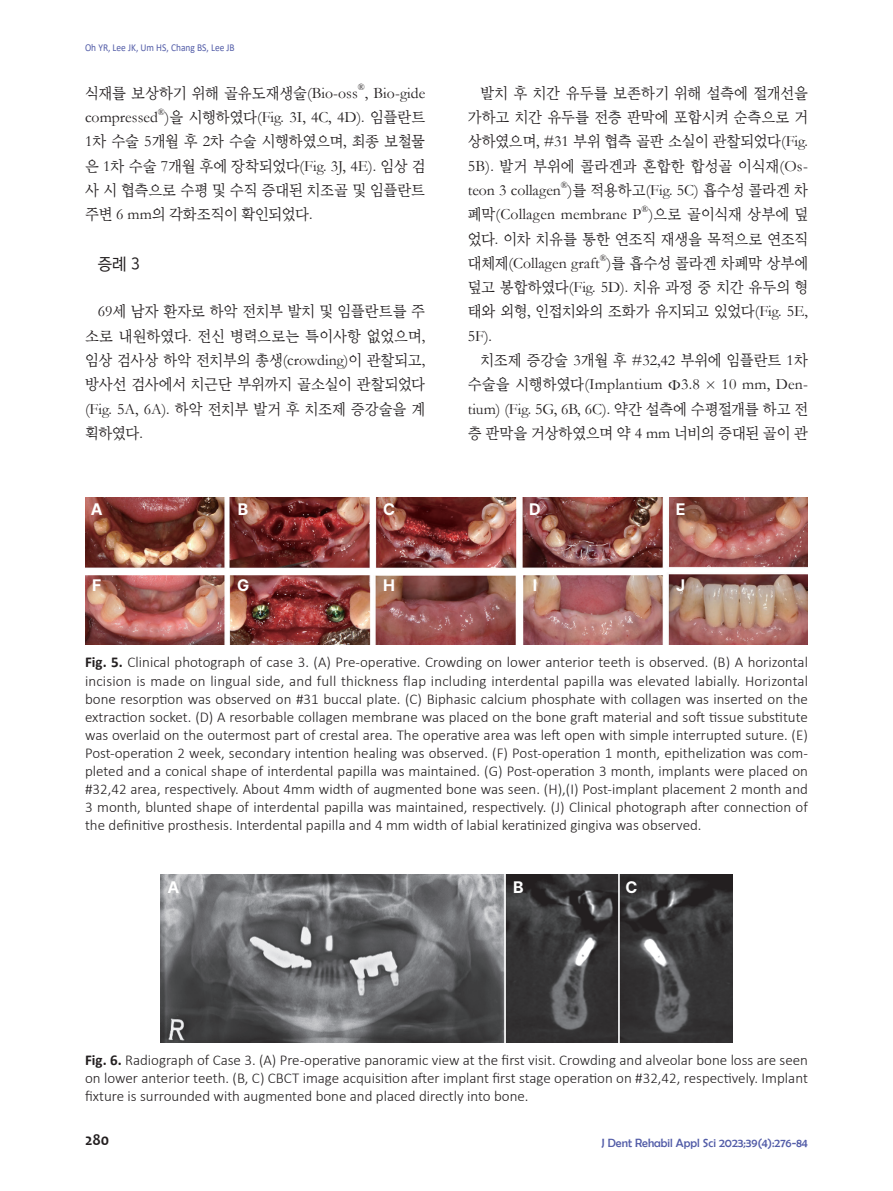
<style>
.page{position:relative;width:893px;height:1191px;background:#fff}
.page>*{position:absolute;margin:0;border:0;box-sizing:border-box;transform-origin:0 0}
.t1{font:700 16.5px "Pretendard";color:#fff}
.t2{font:700 16.5px "Candara";color:#231f20;scale:.95 1}
.t3{font:16.5px "Bareun Dotum Pro 1";color:#231f20;scale:.95 1}
.t4{font:15.75px/24.3px "Bareun Batang Pro 1";color:#231f20;text-align:justify;scale:.96 1}
.t5{font:15.75px/24.3px "Garamond";letter-spacing:.005em;color:#231f20}
.t6{font:300 15px/18px "Calibri";color:#231f20;text-align:justify}
.t7{font:12px "Berlin Sans FB";color:#535da8}
.t8{font:10.5px "Calibri";color:#535da8;scale:.9 1}
.t9{font:9.15px "Garamond";color:#231f20}
.s1{font-family:"Bareun Batang Pro 1"}
.s2{font-family:"Garamond"}
.s3{font-weight:700}
</style>
<div class="page">
<img style="left:85px;top:497px;width:723px;height:147px">
<img style="left:160px;top:874px;width:572px;height:168px">
<p class="t8" style="left:85px;top:40px;width:168px">Oh YR, Lee JK, Um HS, Chang BS, Lee JB</p>
<p class="t9" style="left:358px;top:81px;width:8px">®</p>
<p class="t5" style="left:85px;top:104px;width:342px">compressed )<span class="s1">을 시행하였다</span>(Fig. 3I, 4C, 4D). <span class="s1">임플란트</span></p>
<p class="t5" style="left:85px;top:80px;width:342px"><span class="s1">식재를 보상하기 위해 골유도재생술</span>(Bio-oss , Bio-gide</p>
<p class="t9" style="left:158px;top:106px;width:8px">®</p>
<p class="t4" style="left:85px;top:129px;width:356px"><span class="s2">1</span>차 수술 <span class="s2">5</span>개월 후 <span class="s2">2</span>차 수술 시행하였으며<span class="s2">,</span> 최종 보철물 은 <span class="s2">1</span>차 수술 <span class="s2">7</span>개월 후에 장착되었다<span class="s2">(Fig. 3J, 4E).</span> 임상 검 사 시 협측으로 수평 및 수직 증대된 치조골 및 임플란트 주변 <span class="s2">6 mm</span>의 각화조직이 확인되었다<span class="s2">.</span></p>
<p class="t3" style="left:98px;top:255px;width:45px">증례 3</p>
<p class="t4" style="left:85px;top:299px;width:356px;text-indent:13px"><span class="s2">69</span>세 남자 환자로 하악 전치부 발치 및 임플란트를 주 소로 내원하였다<span class="s2">.</span> 전신 병력으로는 특이사항 없었으며<span class="s2">, </span>임상 검사상 하악 전치부의 총생<span class="s2">(crowding)</span>이 관찰되고<span class="s2">, </span>방사선 검사에서 치근단 부위까지 골소실이 관찰되었다 <span class="s2">(Fig. 5A, 6A).</span> 하악 전치부 발거 후 치조제 증강술을 계 획하였다<span class="s2">.</span></p>
<p class="t4" style="left:468px;top:81px;width:356px;text-indent:13px">발치 후 치간 유두를 보존하기 위해 설측에 절개선을 가하고 치간 유두를 전층 판막에 포함시켜 순측으로 거 상하였으며<span class="s2">, #31</span> 부위 협측 골판 소실이 관찰되었다<span class="s2">(Fig.<br>5B).</span> 발거 부위에 콜라겐과 혼합한 합성골 이식재<span class="s2">(Os-</span></p>
<p class="t5" style="left:468px;top:177px;width:342px">teon 3 collagen )<span class="s1">를 적용하고</span>(Fig. 5C) <span class="s1">흡수성 콜라겐 차</span></p>
<p class="t9" style="left:561px;top:179px;width:8px">®</p>
<p class="t5" style="left:468px;top:202px;width:175px"><span class="s1">폐막</span>(Collagen membrane P</p>
<p class="t9" style="left:642px;top:203px;width:8px">®</p>
<p class="t4" style="left:468px;top:202px;width:356px;text-indent:181px"><span class="s2">)</span>으로 골이식재 상부에 덮 었다<span class="s2">.</span> 이차 치유를 통한 연조직 재생을 목적으로 연조직 대체제<span class="s2">(Collagen graft )</span>를 흡수성 콜라겐 차폐막 상부에</p>
<p class="t9" style="left:600px;top:252px;width:8px">®</p>
<p class="t4" style="left:468px;top:275px;width:356px">덮고 봉합하였다<span class="s2">(Fig. 5D).</span> 치유 과정 중 치간 유두의 형 태와 외형<span class="s2">,</span> 인접치와의 조화가 유지되고 있었다<span class="s2">(Fig. 5E,</span></p>
<p class="t5" style="left:468px;top:323px;width:26px">5F).</p>
<p class="t4" style="left:480px;top:348px;width:343px">치조제 증강술 <span class="s2">3</span>개월 후 <span class="s2">#32,42</span> 부위에 임플란트 <span class="s2">1</span>차</p>
<p class="t5" style="left:468px;top:372px;width:342px"><span class="s1">수술을 시행하였다</span>(Implantium Φ3.8 × 10 mm, Den&shy;tium) (Fig. 5G, 6B, 6C). <span class="s1">약간 설측에 수평절개를 하고 전</span></p>
<p class="t4" style="left:468px;top:421px;width:356px">층 판막을 거상하였으며 약 <span class="s2">4 mm</span> 너비의 증대된 골이 관</p>
<p class="t1" style="left:91px;top:497px;width:13px">A</p>
<p class="t1" style="left:238px;top:497px;width:12px">B</p>
<p class="t1" style="left:383px;top:497px;width:13px">C</p>
<p class="t1" style="left:529px;top:497px;width:13px">D</p>
<p class="t1" style="left:676px;top:497px;width:11px">E</p>
<p class="t1" style="left:92px;top:573px;width:11px">F</p>
<p class="t1" style="left:237px;top:573px;width:14px">G</p>
<p class="t1" style="left:383px;top:573px;width:13px">H</p>
<p class="t1" style="left:533px;top:573px;width:6px">I</p>
<p class="t1" style="left:676px;top:573px;width:11px">J</p>
<p class="t6" style="left:85px;top:653px;width:725px"><span class="s3">Fig. 5.</span> Clinical photograph of case 3. (A) Pre-operative. Crowding on lower anterior teeth is observed. (B) A horizontal incision is made on lingual side, and full thickness flap including interdental papilla was elevated labially. Horizontal bone resorption was observed on #31 buccal plate. (C) Biphasic calcium phosphate with collagen was inserted on the extraction socket. (D) A resorbable collagen membrane was placed on the bone graft material and soft tissue substitute was overlaid on the outermost part of crestal area. The operative area was left open with simple interrupted suture. (E)<br>Post-operation 2 week, secondary intention healing was observed. (F) Post-operation 1 month, epithelization was com&shy;pleted and a conical shape of interdental papilla was maintained. (G) Post-operation 3 month, implants were placed on #32,42 area, respectively. About 4mm width of augmented bone was seen. (H),(I) Post-implant placement 2 month and 3 month, blunted shape of interdental papilla was maintained, respectively. (J) Clinical photograph after connection of the definitive prosthesis. Interdental papilla and 4 mm width of labial keratinized gingiva was observed.</p>
<p class="t1" style="left:167px;top:875px;width:13px">A</p>
<p class="t1" style="left:513px;top:875px;width:12px">B</p>
<p class="t1" style="left:625px;top:875px;width:13px">C</p>
<p class="t6" style="left:85px;top:1051px;width:724px"><span class="s3">Fig. 6.</span> Radiograph of Case 3. (A) Pre-operative panoramic view at the first visit. Crowding and alveolar bone loss are seen on lower anterior teeth. (B, C) CBCT image acquisition after implant first stage operation on #32,42, respectively. Implant fixture is surrounded with augmented bone and placed directly into bone.</p>
<p class="t2" style="left:85px;top:1129px;width:27px">280</p>
<p class="t7" style="left:602px;top:1135px;width:208px">J Dent Rehabil Appl Sci 2023;39(4):276-84</p>
</div>
